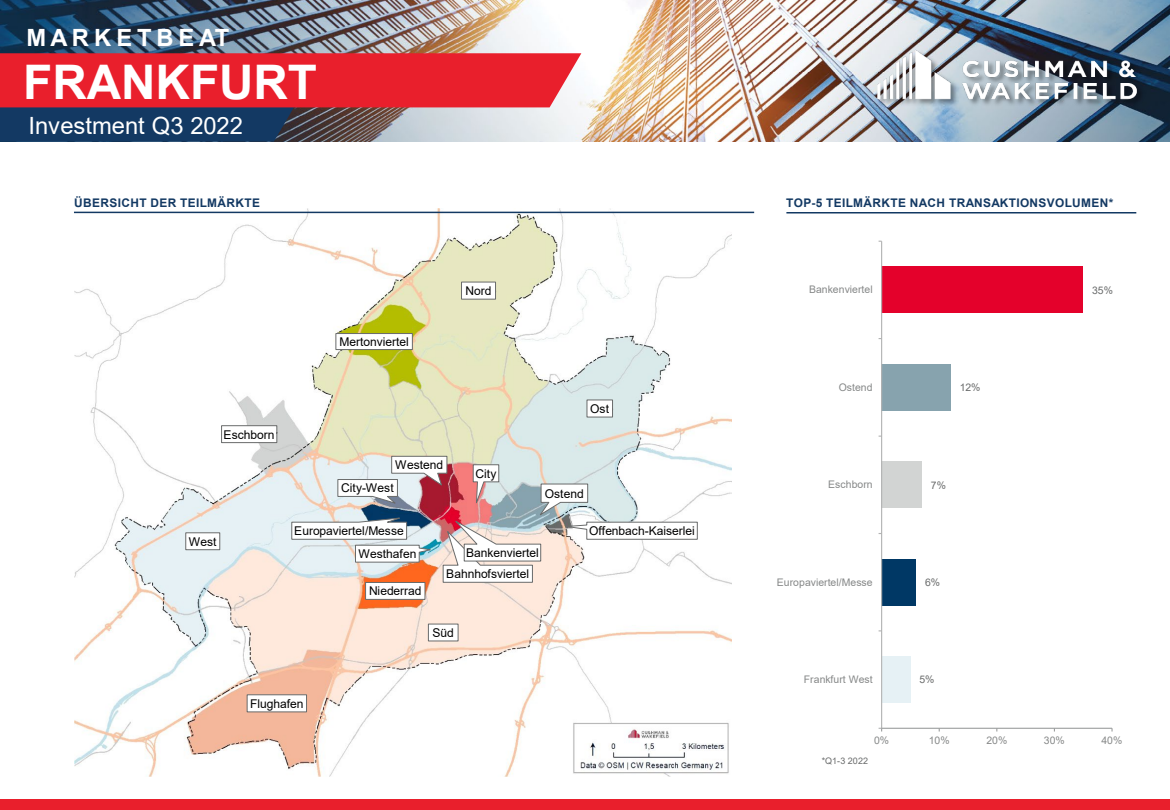
<style>
.page{position:relative;width:1170px;height:810px;background:#fff}
.page>*{position:absolute;margin:0;border:0;box-sizing:border-box;transform-origin:0 0}
.t1{font:700 47.7px "Arial";color:#fff}
.t2{font:23.7px "Arial";letter-spacing:-.005em;color:#fff}
.t3{font:700 23.7px "Arial";letter-spacing:.205em;color:#fff}
.t4{font:12px "Arial";letter-spacing:-.005em;color:#000}
.t5{font:700 11.85px "Arial";letter-spacing:.03em;color:#133963}
.t6{font:10.5px "Arial";color:#868888}
.t7{font:10.5px "Arial";color:#696b6b}
.t8{font:9px "Arial";letter-spacing:.005em;color:#696b6b}
</style>
<div class="page">
<img style="left:0;top:0;width:1170px;height:142px">
<div style="left:0;top:800px;width:1170px;height:10px;background:#e91f2c"></div>
<svg style="left:0;top:53px;width:581px;height:89px;background:#b44354"></svg>
<img style="left:840px;top:27px;width:330px;height:113px">
<img style="left:843px;top:30px;width:327px;height:101px">
<img style="left:74px;top:209px;width:658px;height:567px">
<div style="left:882px;top:656px;width:28px;height:47px;background:#e6f1f5"></div>
<div style="left:882px;top:559px;width:34px;height:46px;background:#003865"></div>
<div style="left:882px;top:462px;width:40px;height:46px;background:#d2d4d3"></div>
<div style="left:882px;top:364px;width:69px;height:47px;background:#87a3ae"></div>
<div style="left:882px;top:267px;width:201px;height:46px;background:#e4012b"></div>
<hr style="left:881px;top:241px;width:1px;height:487px;background:#b2b3b3">
<hr style="left:882px;top:728px;width:230px;height:1px;background:#9c9e9e">
<hr style="left:74px;top:212px;width:680px;height:1px;background:#133963">
<hr style="left:786px;top:212px;width:350px;height:2px;background:#133963">
<svg style="left:335px;top:333px;width:78px;height:17px"></svg>
<svg style="left:221px;top:425px;width:57px;height:18px"></svg>
<svg style="left:461px;top:281px;width:35px;height:19px"></svg>
<svg style="left:586px;top:399px;width:27px;height:19px"></svg>
<svg style="left:246px;top:694px;width:61px;height:19px"></svg>
<svg style="left:428px;top:623px;width:31px;height:19px"></svg>
<svg style="left:185px;top:532px;width:36px;height:18px"></svg>
<svg style="left:291px;top:456px;width:407px;height:144px"></svg>
<h2 class="t3" style="left:27px;top:21px;width:204px">MARKETBEAT</h2>
<h1 class="t1" style="left:23px;top:48px;width:295px">FRANKFURT</h1>
<h2 class="t2" style="left:29px;top:109px;width:216px">Investment Q3 2022</h2>
<p class="t5" style="left:74px;top:195px;width:187px">ÜBERSICHT DER TEILMÄRKTE</p>
<p class="t4" style="left:340px;top:334px;width:71px">Mertonviertel</p>
<p class="t4" style="left:465px;top:283px;width:27px">Nord</p>
<p class="t4" style="left:224px;top:426px;width:52px">Eschborn</p>
<p class="t4" style="left:189px;top:533px;width:29px">West</p>
<p class="t4" style="left:395px;top:457px;width:49px">Westend</p>
<p class="t4" style="left:341px;top:480px;width:54px">City-West</p>
<p class="t4" style="left:294px;top:523px;width:111px">Europaviertel/Messe</p>
<p class="t4" style="left:476px;top:465px;width:22px">City</p>
<p class="t4" style="left:590px;top:401px;width:20px">Ost</p>
<p class="t4" style="left:545px;top:485px;width:40px">Ostend</p>
<p class="t4" style="left:589px;top:523px;width:107px">Offenbach-Kaiserlei</p>
<p class="t4" style="left:358px;top:546px;width:59px">Westhafen</p>
<p class="t4" style="left:466px;top:545px;width:74px">Bankenviertel</p>
<p class="t4" style="left:369px;top:583px;width:54px">Niederrad</p>
<p class="t4" style="left:446px;top:566px;width:84px">Bahnhofsviertel</p>
<p class="t4" style="left:433px;top:625px;width:23px">Süd</p>
<p class="t4" style="left:250px;top:695px;width:55px">Flughafen</p>
<p class="t5" style="left:786px;top:195px;width:329px">TOP-5 TEILMÄRKTE NACH TRANSAKTIONSVOLUMEN*</p>
<p class="t6" style="left:809px;top:282px;width:65px">Bankenviertel</p>
<p class="t7" style="left:1092px;top:283px;width:22px">35%</p>
<p class="t6" style="left:839px;top:380px;width:35px">Ostend</p>
<p class="t7" style="left:960px;top:380px;width:22px">12%</p>
<p class="t6" style="left:828px;top:477px;width:46px">Eschborn</p>
<p class="t7" style="left:931px;top:478px;width:17px">7%</p>
<p class="t6" style="left:777px;top:575px;width:97px">Europaviertel/Messe</p>
<p class="t7" style="left:925px;top:575px;width:17px">6%</p>
<p class="t6" style="left:804px;top:672px;width:70px">Frankfurt West</p>
<p class="t7" style="left:919px;top:673px;width:17px">5%</p>
<p class="t6" style="left:874px;top:733px;width:17px">0%</p>
<p class="t6" style="left:929px;top:733px;width:22px">10%</p>
<p class="t6" style="left:986px;top:733px;width:22px">20%</p>
<p class="t6" style="left:1044px;top:733px;width:22px">30%</p>
<p class="t6" style="left:1102px;top:733px;width:22px">40%</p>
<p class="t8" style="left:822px;top:755px;width:48px">*Q1-3 2022</p>
</div>
